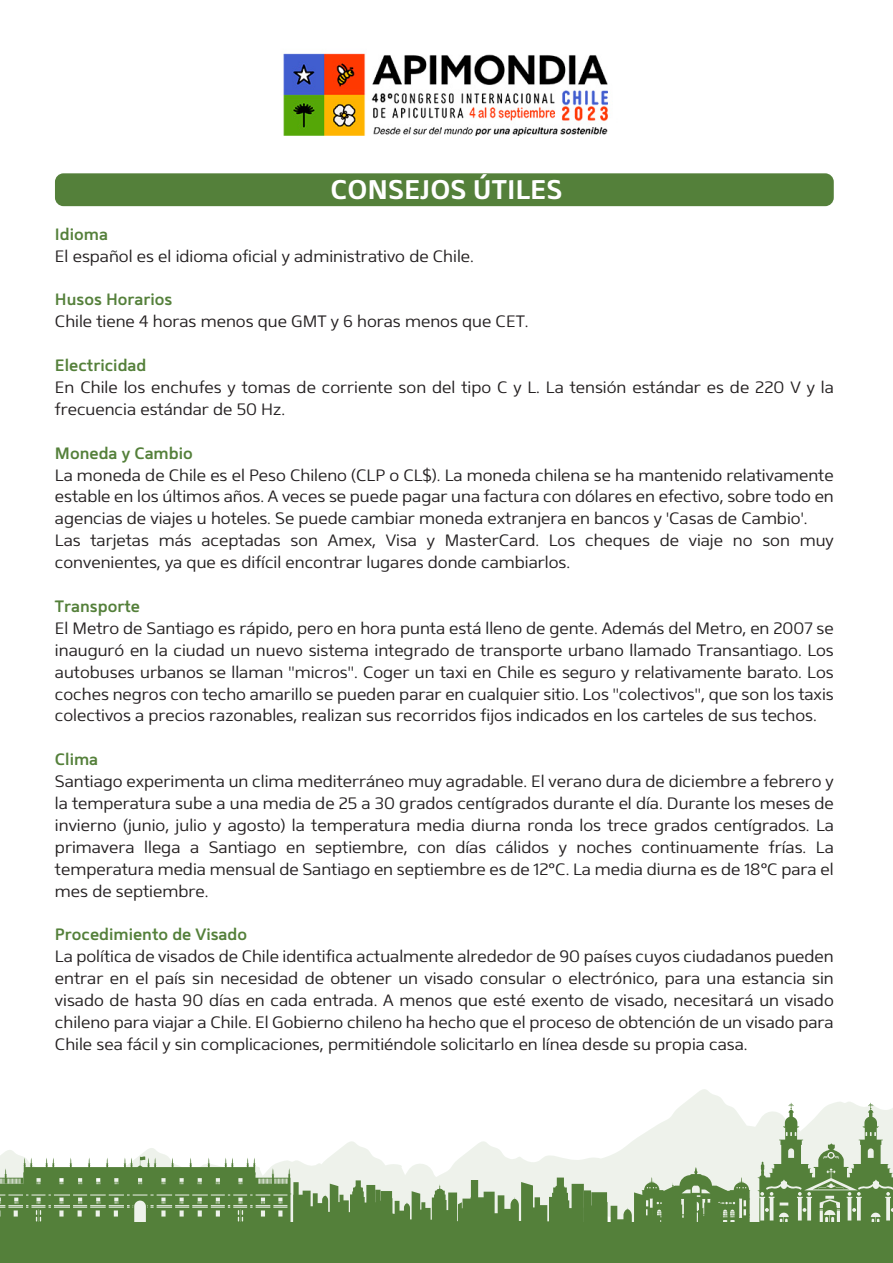
<style>
.page{position:relative;width:893px;height:1263px;background:#fff}
.page>*{position:absolute;margin:0;border:0;box-sizing:border-box;transform-origin:0 0}
.t1{font:700 27px "Mentone";color:#fff}
.t2{font:300 16.5px/21.9px "Mentone";color:#231f20;text-align:justify}
.t3{font:600 16.5px "Mentone";color:#54803a}
</style>
<div class="page">
<svg style="left:0;top:1089px;width:871px;height:133px"></svg>
<svg style="left:757px;top:1103px;width:136px;height:119px;background:#a7be9a"></svg>
<svg style="left:0;top:1156px;width:750px;height:66px;background:#9cb58d"></svg>
<div style="left:0;top:1222px;width:893px;height:41px;background:#54803a"></div>
<div style="left:55px;top:173px;width:779px;height:33px;background:#54803a;border-radius:9px"></div>
<img style="left:283px;top:53px;width:325px;height:83px">
<h1 class="t1" style="left:331px;top:172px;width:233px">CONSEJOS ÚTILES</h1>
<p class="t3" style="left:55px;top:224px;width:55px">Idioma</p>
<p class="t2" style="left:55px;top:245px;width:420px">El español es el idioma oficial y administrativo de Chile.</p>
<p class="t3" style="left:55px;top:289px;width:119px">Husos Horarios</p>
<p class="t2" style="left:55px;top:310px;width:475px">Chile tiene 4 horas menos que GMT y 6 horas menos que CET.</p>
<p class="t3" style="left:55px;top:355px;width:93px">Electricidad</p>
<p class="t2" style="left:55px;top:376px;width:780px">En Chile los enchufes y tomas de corriente son del tipo C y L. La tensión estándar es de 220 V y la frecuencia estándar de 50 Hz.</p>
<p class="t3" style="left:55px;top:443px;width:139px">Moneda y Cambio</p>
<p class="t2" style="left:55px;top:464px;width:780px;text-align:left">La moneda de Chile es el Peso Chileno (CLP o CL$). La moneda chilena se ha mantenido relativamente estable en los últimos años. A veces se puede pagar una factura con dólares en efectivo, sobre todo en agencias de viajes u hoteles. Se puede cambiar moneda extranjera en bancos y 'Casas de Cambio'.<br>Las tarjetas más aceptadas son Amex, Visa y MasterCard. Los cheques de viaje no son muy convenientes, ya que es difícil encontrar lugares donde cambiarlos.</p>
<p class="t3" style="left:55px;top:596px;width:87px">Transporte</p>
<p class="t2" style="left:55px;top:617px;width:780px">El Metro de Santiago es rápido, pero en hora punta está lleno de gente. Además del Metro, en 2007 se inauguró en la ciudad un nuevo sistema integrado de transporte urbano llamado Transantiago. Los autobuses urbanos se llaman "micros". Coger un taxi en Chile es seguro y relativamente barato. Los coches negros con techo amarillo se pueden parar en cualquier sitio. Los "colectivos", que son los taxis colectivos a precios razonables, realizan sus recorridos fijos indicados en los carteles de sus techos.</p>
<p class="t3" style="left:55px;top:749px;width:45px">Clima</p>
<p class="t2" style="left:55px;top:770px;width:780px">Santiago experimenta un clima mediterráneo muy agradable. El verano dura de diciembre a febrero y la temperatura sube a una media de 25 a 30 grados centígrados durante el día. Durante los meses de invierno (junio, julio y agosto) la temperatura media diurna ronda los trece grados centígrados. La primavera llega a Santiago en septiembre, con días cálidos y noches continuamente frías. La temperatura media mensual de Santiago en septiembre es de 12°C. La media diurna es de 18°C para el mes de septiembre.</p>
<p class="t3" style="left:55px;top:924px;width:194px">Procedimiento de Visado</p>
<p class="t2" style="left:55px;top:945px;width:780px">La política de visados de Chile identifica actualmente alrededor de 90 países cuyos ciudadanos pueden entrar en el país sin necesidad de obtener un visado consular o electrónico, para una estancia sin visado de hasta 90 días en cada entrada. A menos que esté exento de visado, necesitará un visado chileno para viajar a Chile. El Gobierno chileno ha hecho que el proceso de obtención de un visado para Chile sea fácil y sin complicaciones, permitiéndole solicitarlo en línea desde su propia casa.</p>
</div>
